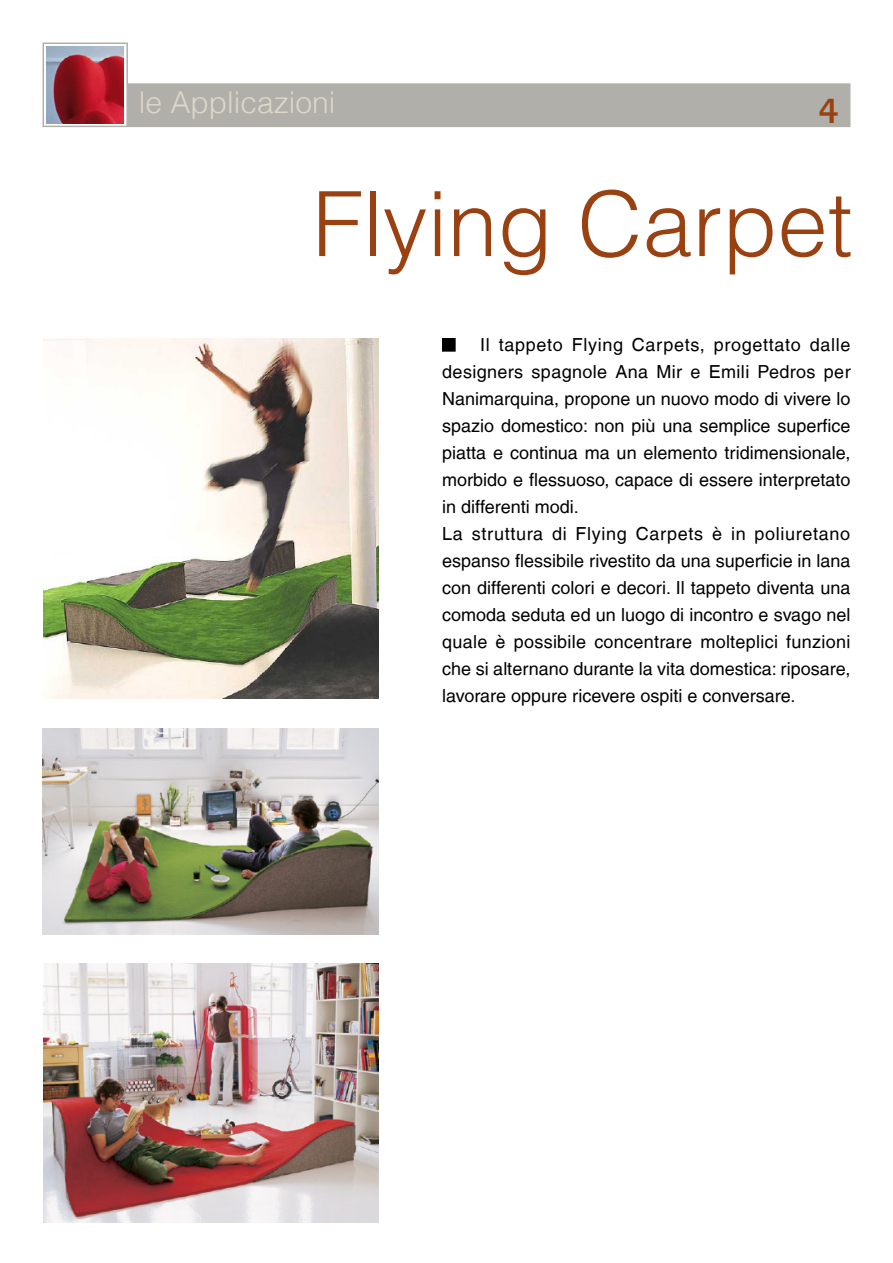
<style>
.page{position:relative;width:893px;height:1263px;background:#fff}
.page>*{position:absolute;margin:0;border:0;box-sizing:border-box;transform-origin:0 0}
.t1{font:300 90px "Helvetica LT";color:#994111}
.t2{font:36px "Aquiline Book Bold SWFTE";color:#994111}
.t3{font:300 30px "Helvetica LT";color:#ddd8c9}
.t4{font:18px/27px "Helvetica LT";color:#000}
</style>
<div class="page">
<div style="left:443px;top:339px;width:12px;height:12px;background:#000"></div>
<div style="left:442px;top:338px;width:14px;height:14px;border:2px solid #000"></div>
<div style="left:128px;top:83px;width:722px;height:44px;background:#b1afaa;border:2px solid #b1afaa"></div>
<svg style="left:43px;top:43px;width:85px;height:84px"></svg>
<img style="left:47px;top:47px;width:76px;height:76px">
<img style="left:44px;top:964px;width:334px;height:259px">
<img style="left:43px;top:729px;width:335px;height:205px">
<img style="left:43px;top:338px;width:335px;height:360px">
<h3 class="t3" style="left:139px;top:84px;width:198px">le Applicazioni</h3>
<h2 class="t2" style="left:818px;top:90px;width:23px">4</h2>
<h1 class="t1" style="left:312px;top:168px;width:542px">Flying Carpet</h1>
<p class="t4" style="left:442px;top:331px;width:410px;text-indent:38px">Il tappeto Flying Carpets, progettato dalle designers spagnole Ana Mir e Emili Pedros per Nanimarquina, propone un nuovo modo di vivere lo spazio domestico: non più una semplice superfice piatta e continua ma un elemento tridimensionale, morbido e flessuoso, capace di essere interpretato in differenti modi.<br>La struttura di Flying Carpets è in poliuretano espanso flessibile rivestito da una superficie in lana con differenti colori e decori. Il tappeto diventa una comoda seduta ed un luogo di incontro e svago nel quale è possibile concentrare molteplici funzioni che si alternano durante la vita domestica: riposare, lavorare oppure ricevere ospiti e conversare.</p>
</div>
